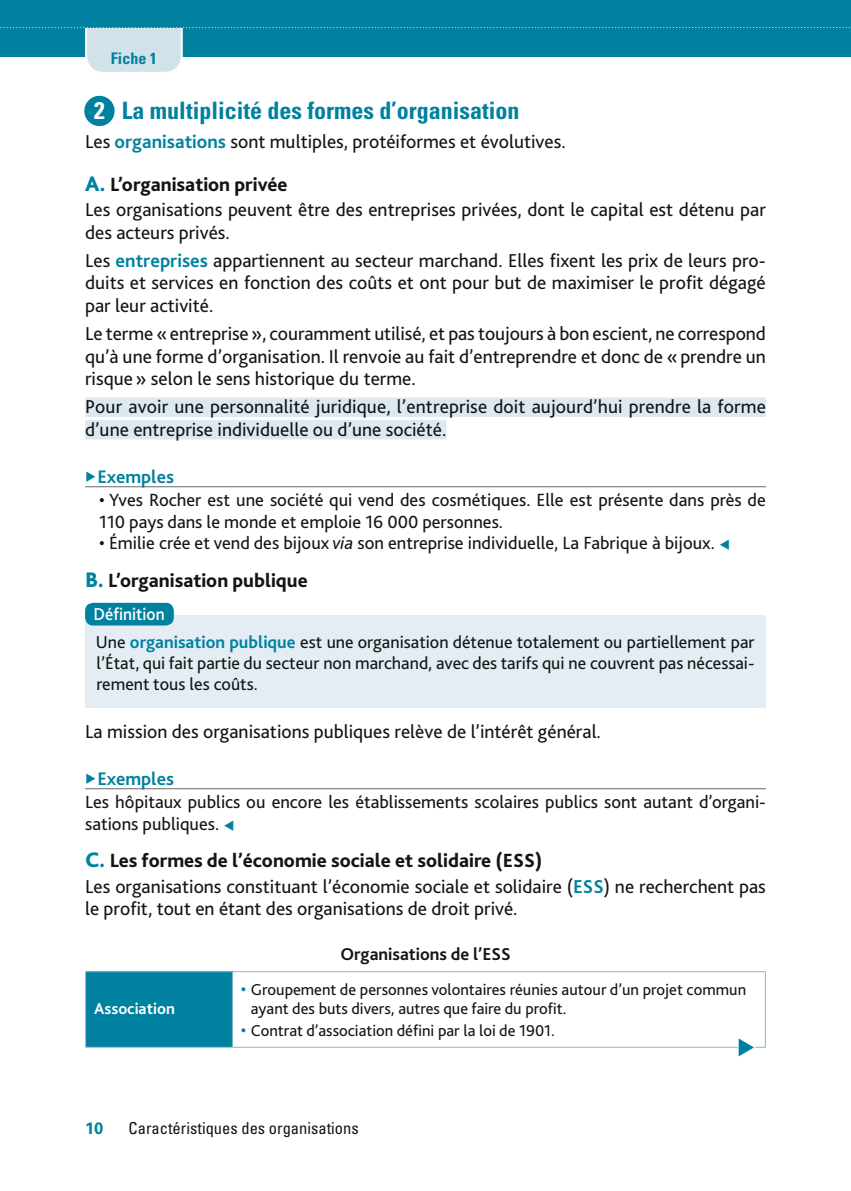
<style>
.page{position:relative;width:851px;height:1191px;background:#fff}
.page>*{position:absolute;margin:0;border:0;box-sizing:border-box;transform-origin:0 0}
.t1{font:700 condensed 24px "Univers LT Std";color:#0081a0}
.t2{font:700 condensed 24px "Univers LT Std";color:#fefefe}
.t3{font:800 20px "Bliss 2";color:#131413}
.t4{font:19.6px/22.6px "Bliss 2";color:#131413}
.t5{font:700 19px "Bliss 2";color:#0081a0}
.t6{font:18.4px/21.4px "Bliss 2";color:#131413}
.t7{font:18px/21px "Bliss 2";color:#131413;text-align:justify}
.t8{font:700 18px "Bliss 2";color:#131413}
.t9{font:500 18px "Bliss 2";color:#fefefe;scale:.95 1}
.t10{font:16.4px/19px "Bliss 2";color:#131413}
.t11{font:condensed 16.4px "Univers LT Std";color:#131413}
.t12{font:700 16.4px "Bliss 2";color:#fefefe}
.t13{font:700 16.4px "Univers LT Std";color:#0081a0}
.t14{font:700 condensed 16px "Univers LT Std";color:#0081a0}
.s1{font-weight:700;color:#0081a0}
.s2{font-size:22px;color:#0081a0}
.s3{font-family:"STIX";font-weight:400;font-size:17px}
.s4{font-style:italic}
.s5{font-family:"STIX";font-size:17px;color:#0081a0}
.s6{font-size:18px;color:#0081a0}
</style>
<div class="page">
<svg style="left:0;top:0;width:851px;height:72px"></svg>
<div style="left:85px;top:397px;width:680px;height:20px;background:#dce9f0"></div>
<div style="left:85px;top:420px;width:361px;height:19px;background:#dce9f0"></div>
<hr style="left:85px;top:486px;width:680px;height:1px;background:#676766">
<div style="left:85px;top:615px;width:680px;height:92px;background:#e3edf3"></div>
<hr style="left:85px;top:788px;width:680px;height:1px;background:#676766">
<div style="left:86px;top:971px;width:146px;height:76px;background:#0081a0"></div>
<hr style="left:85px;top:1046px;width:147px;height:1px;background:#87b9cc">
<hr style="left:232px;top:1046px;width:533px;height:1px;background:#87b9cc">
<hr style="left:85px;top:971px;width:147px;height:1px;background:#87b9cc">
<hr style="left:85px;top:972px;width:1px;height:74px;background:#87b9cc">
<hr style="left:232px;top:971px;width:533px;height:1px;background:#87b9cc">
<hr style="left:232px;top:972px;width:1px;height:74px;background:#87b9cc">
<hr style="left:764px;top:972px;width:1px;height:74px;background:#87b9cc">
<svg style="left:84px;top:95px;width:31px;height:32px"></svg>
<div style="left:85px;top:603px;width:89px;height:22px;background:#0081a0;border-radius:8px"></div>
<svg style="left:736px;top:1038px;width:20px;height:19px"></svg>
<p class="t14" style="left:111px;top:48px;width:48px">Fiche 1</p>
<p class="t1" style="left:122px;top:96px;width:399px">La multiplicité des formes d’organisation</p>
<p class="t4" style="left:85px;top:129px;width:482px">Les <span class="s1">organisations</span> sont multiples, protéiformes et évolutives.</p>
<p class="t3" style="left:85px;top:172px;width:204px"><span class="s2">A.</span> L’organisation privée</p>
<p class="t4" style="left:85px;top:198px;width:682px">Les organisations peuvent être des entreprises privées, dont le capital est détenu par des acteurs privés.</p>
<p class="t4" style="left:85px;top:248px;width:682px;text-align:justify">Les <span class="s1">entreprises</span> appartiennent au secteur marchand. Elles fixent les prix de leurs pro&shy;duits et services en fonction des coûts et ont pour but de maximiser le profit dégagé par leur activité.</p>
<p class="t4" style="left:85px;top:322px;width:682px;text-align:justify">Le terme «entreprise», couramment utilisé, et pas toujours à bon escient, ne correspond qu’à une forme d’organisation. Il renvoie au fait d’entreprendre et donc de «prendre un risque» selon le sens historique du terme.</p>
<p class="t4" style="left:85px;top:395px;width:682px">Pour avoir une personnalité juridique, l’entreprise doit aujourd’hui prendre la forme d’une entreprise individuelle ou d’une société.</p>
<p class="t5" style="left:85px;top:465px;width:90px"><span class="s3">▸</span>Exemples</p>
<p class="t6" style="left:99px;top:489px;width:668px">• Yves Rocher est une société qui vend des cosmétiques. Elle est présente dans près de<br>110 pays dans le monde et emploie 16 000 personnes.</p>
<p class="t6" style="left:99px;top:532px;width:632px">• Émilie crée et vend des bijoux <span class="s4">via</span> son entreprise individuelle, La Fabrique à bijoux. <span class="s5">◂</span></p>
<p class="t3" style="left:85px;top:568px;width:224px"><span class="s2">B.</span> L’organisation publique</p>
<p class="t2" style="left:94px;top:96px;width:12px">2</p>
<p class="t9" style="left:93px;top:602px;width:76px">Définition</p>
<p class="t7" style="left:96px;top:631px;width:660px">Une <span class="s1">organisation publique</span> est une organisation détenue totalement ou partiellement par l’État, qui fait partie du secteur non marchand, avec des tarifs qui ne couvrent pas nécessai&shy;rement tous les coûts.</p>
<p class="t4" style="left:85px;top:719px;width:517px">La mission des organisations publiques relève de l’intérêt général.</p>
<p class="t5" style="left:85px;top:767px;width:90px"><span class="s3">▸</span>Exemples</p>
<p class="t6" style="left:85px;top:791px;width:682px">Les hôpitaux publics ou encore les établissements scolaires publics sont autant d’organi&shy;sations publiques. <span class="s5">◂</span></p>
<p class="t3" style="left:85px;top:848px;width:458px"><span class="s2">C.</span> Les formes de l’économie sociale et solidaire (ESS)</p>
<p class="t4" style="left:85px;top:874px;width:682px">Les organisations constituant l’économie sociale et solidaire (<span class="s1">ESS</span>) ne recherchent pas le profit, tout en étant des organisations de droit privé.</p>
<p class="t8" style="left:340px;top:942px;width:172px">Organisations de l’ESS</p>
<p class="t12" style="left:94px;top:998px;width:82px">Association</p>
<p class="t10" style="left:251px;top:979px;width:497px;text-indent:-10px"><span class="s6">•</span> Groupement de personnes volontaires réunies autour d’un projet commun ayant des buts divers, autres que faire du profit.</p>
<p class="t10" style="left:241px;top:1020px;width:315px"><span class="s6">•</span> Contrat d’association défini par la loi de 1901.</p>
<p class="t13" style="left:85px;top:1118px;width:20px">10</p>
<p class="t11" style="left:129px;top:1117px;width:232px">Caractéristiques des organisations</p>
</div>
